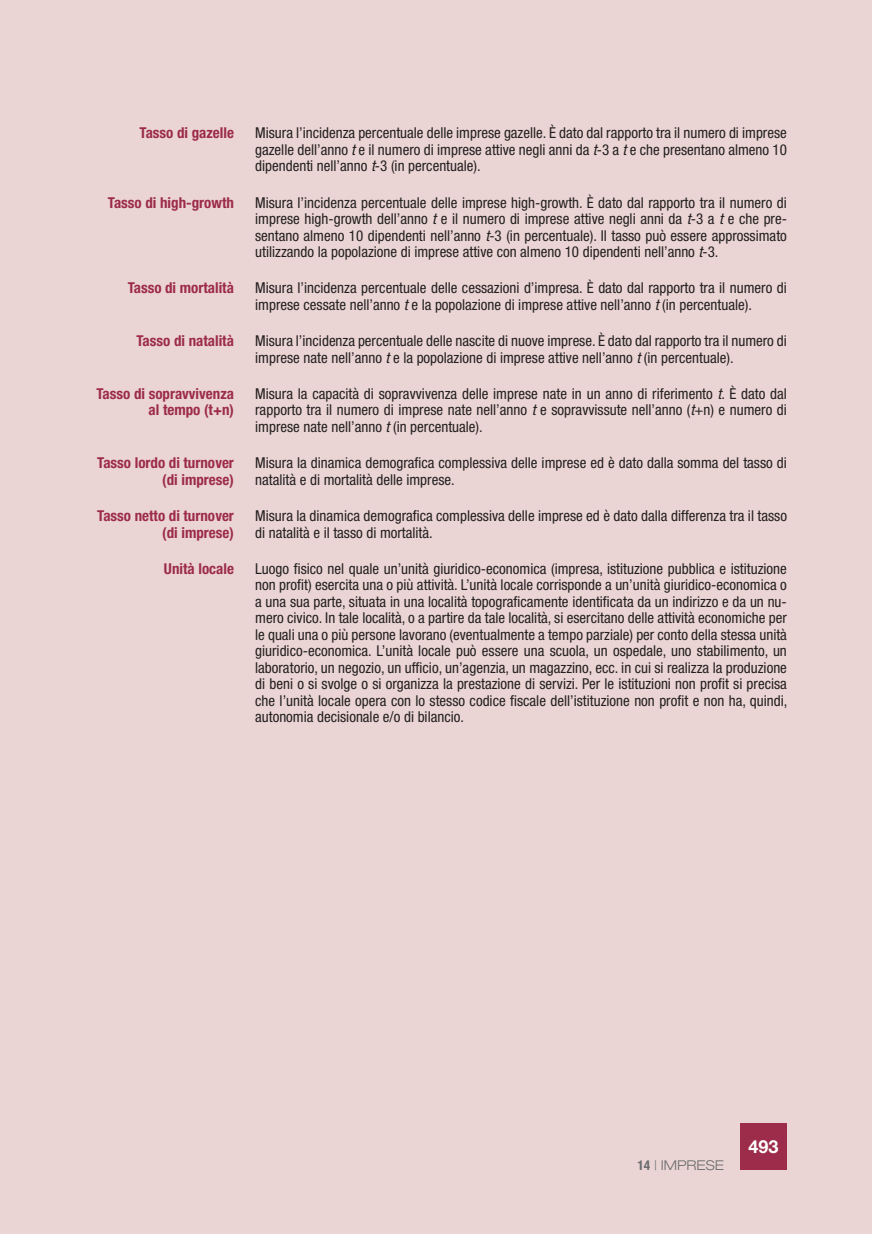
<style>
.page{position:relative;width:872px;height:1234px;background:#fff}
.page>*{position:absolute;margin:0;border:0;box-sizing:border-box;transform-origin:0 0}
.t1{font:700 18px "Helvetica Neue LT Std";color:#fff}
.t2{font:condensed 15px/16.5px "Helvetica Neue LT Std";color:#231f20;text-align:justify}
.t3{font:700 condensed 15px/16.5px "Helvetica Neue LT Std";color:#9c2c49;text-align:right}
.t4{font:300 expanded 13.5px "Helvetica Neue LT Std";color:#6c6d70}
.s1{font-style:italic}
.s2{font-weight:700;font-stretch:condensed}
</style>
<div class="page">
<div style="left:0;top:0;width:872px;height:1233px;background:#ebd5d4"></div>
<div style="left:740px;top:1123px;width:47px;height:46px;background:#9c2c49"></div>
<p class="t3" style="left:140px;top:124px;width:96px">Tasso di gazelle</p>
<p class="t2" style="left:255px;top:125px;width:533px">Misura l’incidenza percentuale delle imprese gazelle. È dato dal rapporto tra il numero di imprese gazelle dell’anno <span class="s1">t</span> e il numero di imprese attive negli anni da <span class="s1">t</span>-3 a <span class="s1">t</span> e che presentano almeno 10 dipendenti nell’anno <span class="s1">t</span>-3 (in percentuale).</p>
<p class="t3" style="left:108px;top:194px;width:127px">Tasso di high-growth</p>
<p class="t2" style="left:255px;top:194px;width:533px">Misura l’incidenza percentuale delle imprese high-growth. È dato dal rapporto tra il numero di imprese high-growth dell’anno <span class="s1">t</span> e il numero di imprese attive negli anni da <span class="s1">t</span>-3 a <span class="s1">t</span> e che pre&shy;sentano almeno 10 dipendenti nell’anno <span class="s1">t</span>-3 (in percentuale). Il tasso può essere approssimato utilizzando la popolazione di imprese attive con almeno 10 dipendenti nell’anno <span class="s1">t</span>-3.</p>
<p class="t3" style="left:128px;top:279px;width:108px">Tasso di mortalità</p>
<p class="t2" style="left:255px;top:280px;width:533px">Misura l’incidenza percentuale delle cessazioni d’impresa. È dato dal rapporto tra il numero di imprese cessate nell’anno <span class="s1">t</span> e la popolazione di imprese attive nell’anno <span class="s1">t</span> (in percentuale).</p>
<p class="t3" style="left:137px;top:332px;width:99px">Tasso di natalità</p>
<p class="t2" style="left:255px;top:332px;width:533px">Misura l’incidenza percentuale delle nascite di nuove imprese. È dato dal rapporto tra il numero di imprese nate nell’anno <span class="s1">t</span> e la popolazione di imprese attive nell’anno <span class="s1">t</span> (in percentuale).</p>
<p class="t3" style="left:97px;top:385px;width:139px">Tasso di sopravvivenza al tempo (t+n)</p>
<p class="t2" style="left:255px;top:385px;width:533px">Misura la capacità di sopravvivenza delle imprese nate in un anno di riferimento <span class="s1">t</span>. È dato dal rapporto tra il numero di imprese nate nell’anno <span class="s1">t</span> e sopravvissute nell’anno (<span class="s1">t</span>+n) e numero di imprese nate nell’anno <span class="s1">t</span> (in percentuale).</p>
<p class="t3" style="left:97px;top:454px;width:138px">Tasso lordo di turnover (di imprese)</p>
<p class="t2" style="left:255px;top:454px;width:533px">Misura la dinamica demografica complessiva delle imprese ed è dato dalla somma del tasso di natalità e di mortalità delle imprese.</p>
<p class="t3" style="left:97px;top:507px;width:138px">Tasso netto di turnover (di imprese)</p>
<p class="t2" style="left:255px;top:507px;width:533px">Misura la dinamica demografica complessiva delle imprese ed è dato dalla differenza tra il tasso di natalità e il tasso di mortalità.</p>
<p class="t3" style="left:164px;top:560px;width:71px">Unità locale</p>
<p class="t2" style="left:255px;top:560px;width:533px">Luogo fisico nel quale un’unità giuridico-economica (impresa, istituzione pubblica e istituzione non profit) esercita una o più attività. L’unità locale corrisponde a un’unità giuridico-economica o a una sua parte, situata in una località topograficamente identificata da un indirizzo e da un nu&shy;mero civico. In tale località, o a partire da tale località, si esercitano delle attività economiche per le quali una o più persone lavorano (eventualmente a tempo parziale) per conto della stessa unità giuridico-economica. L’unità locale può essere una scuola, un ospedale, uno stabilimento, un laboratorio, un negozio, un ufficio, un’agenzia, un magazzino, ecc. in cui si realizza la produzione di beni o si svolge o si organizza la prestazione di servizi. Per le istituzioni non profit si precisa che l’unità locale opera con lo stesso codice fiscale dell’istituzione non profit e non ha, quindi, autonomia decisionale e/o di bilancio.</p>
<p class="t4" style="left:637px;top:1156px;width:88px"><span class="s2">14</span> | IMPRESE</p>
<p class="t1" style="left:748px;top:1135px;width:32px">493</p>
</div>
